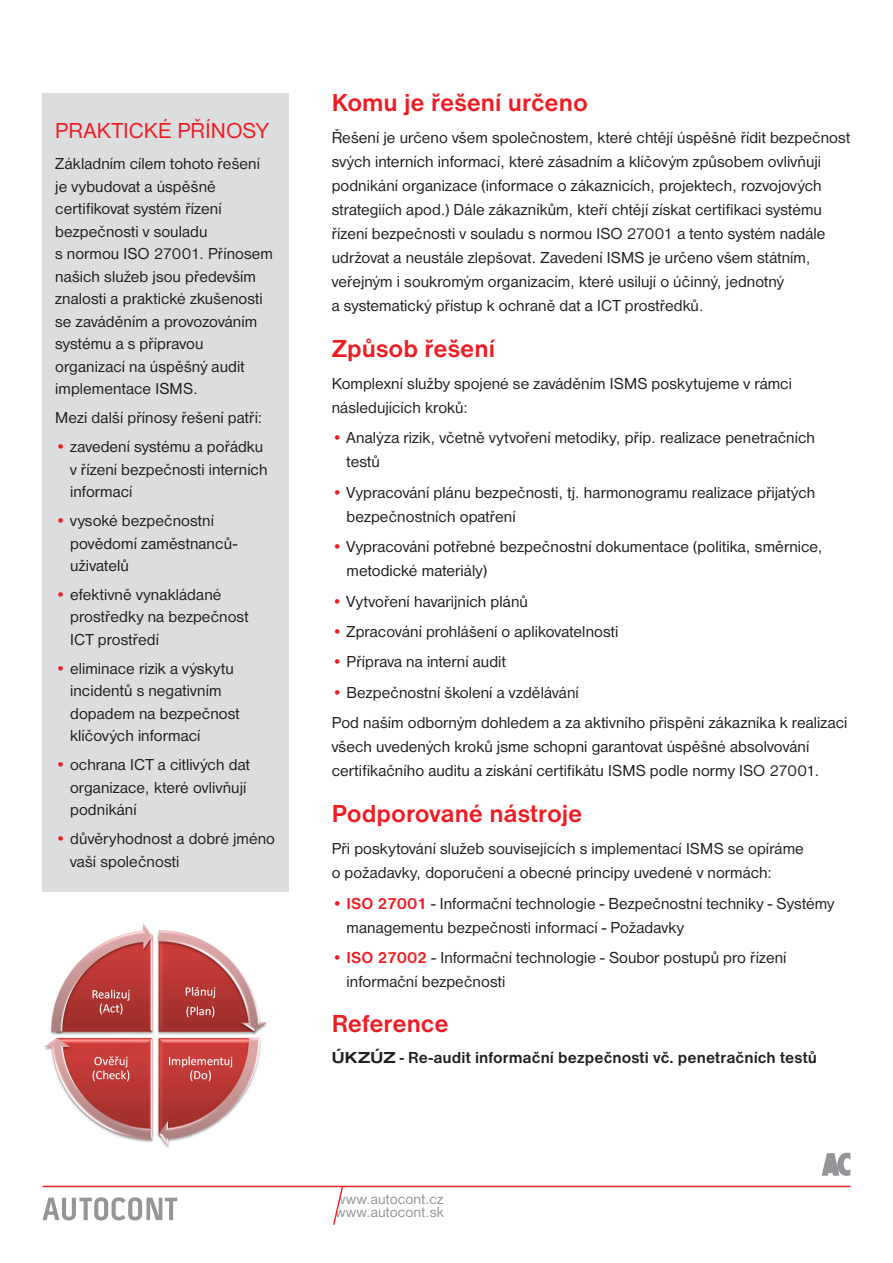
<style>
.page{position:relative;width:893px;height:1263px;background:#fff}
.page>*{position:absolute;margin:0;border:0;box-sizing:border-box;transform-origin:0 0}
.t1{font:700 25.5px "Nimbus Sans DOT";color:#ee1d23}
.t2{font:22.5px "Nimbus Sans DOT";letter-spacing:.01em;color:#ee1d23}
.t3{font:16.5px/22.5px "Nimbus Sans DOT";letter-spacing:.005em;color:#231f20}
.t4{font:700 16.5px "Nimbus Sans DOT";letter-spacing:.005em;color:#231f20}
.t5{font:15px/13.5px "Nimbus Sans DOT";letter-spacing:.01em;color:#939598}
.s1{color:#ee1d23}
.s2{font-weight:700;color:#ee1d23}
.s3{font-family:"Nimbus Sans DOT Bold Exte";font-weight:400}
</style>
<div class="page">
<svg style="left:43px;top:1197px;width:134px;height:23px"></svg>
<svg style="left:822px;top:1152px;width:28px;height:24px"></svg>
<svg style="left:332px;top:1187px;width:11px;height:38px"></svg>
<hr style="left:43px;top:1186px;width:807px;height:1px;background:#ee1d23">
<div style="left:43px;top:94px;width:246px;height:798px;background:#dcdddf"></div>
<img style="left:44px;top:923px;width:223px;height:225px">
<h2 class="t2" style="left:55px;top:123px;width:215px">PRAKTICKÉ PŘÍNOSY</h2>
<p class="t3" style="left:55px;top:154px;width:219px">Základním cílem tohoto řešení je vybudovat a úspěšně certifikovat systém řízení bezpečnosti v souladu<br>s normou ISO 27001. Přínosem našich služeb jsou především znalosti a praktické zkušenosti se zaváděním a provozováním systému a s přípravou organizací na úspěšný audit implementace ISMS.</p>
<p class="t3" style="left:55px;top:408px;width:209px">Mezi další přínosy řešení patří:</p>
<p class="t3" style="left:70px;top:437px;width:199px;text-indent:-15px"><span class="s1">•</span> zavedení systému a pořádku v řízení bezpečnosti interních informací</p>
<p class="t3" style="left:70px;top:510px;width:169px;text-indent:-15px"><span class="s1">•</span> vysoké bezpečnostní povědomí zaměstnanců&shy;uživatelů</p>
<p class="t3" style="left:70px;top:584px;width:180px;text-indent:-15px"><span class="s1">•</span> efektivně vynakládané prostředky na bezpečnost<br>ICT prostředí</p>
<p class="t3" style="left:70px;top:658px;width:171px;text-indent:-15px"><span class="s1">•</span> eliminace rizik a výskytu incidentů s negativním dopadem na bezpečnost klíčových informací</p>
<p class="t3" style="left:70px;top:755px;width:181px;text-indent:-15px"><span class="s1">•</span> ochrana ICT a citlivých dat organizace, které ovlivňují podnikání</p>
<p class="t3" style="left:70px;top:828px;width:206px;text-indent:-15px"><span class="s1">•</span> důvěryhodnost a dobré jméno vaší společnosti</p>
<h1 class="t1" style="left:332px;top:93px;width:258px">Komu je řešení určeno</h1>
<p class="t3" style="left:332px;top:127px;width:520px;line-height:24px">Řešení je určeno všem společnostem, které chtějí úspěšně řídit bezpečnost svých interních informací, které zásadním a klíčovým způsobem ovlivňuji podnikání organizace (informace o zákaznicích, projektech, rozvojových strategiích apod.) Dále zákazníkům, kteří chtějí získat certifikaci systému řízení bezpečnosti v souladu s normou ISO 27001 a tento systém nadále udržovat a neustále zlepšovat. Zavedení ISMS je určeno všem státním, veřejným i soukromým organizacím, které usilují o účinný, jednotný<br>a systematický přístup k ochraně dat a ICT prostředků.</p>
<h1 class="t1" style="left:332px;top:339px;width:165px">Způsob řešení</h1>
<p class="t3" style="left:332px;top:373px;width:462px;line-height:24px">Komplexní služby spojené se zaváděním ISMS poskytujeme v rámci následujících kroků:</p>
<p class="t3" style="left:347px;top:427px;width:470px;line-height:24px;text-indent:-15px"><span class="s1">•</span> Analýza rizik, včetně vytvoření metodiky, příp. realizace penetračních testů</p>
<p class="t3" style="left:347px;top:482px;width:470px;line-height:24px;text-indent:-15px"><span class="s1">•</span> Vypracování plánu bezpečnosti, tj. harmonogramu realizace přijatých bezpečnostních opatření</p>
<p class="t3" style="left:347px;top:536px;width:478px;line-height:24px;text-indent:-15px"><span class="s1">•</span> Vypracování potřebné bezpečnostní dokumentace (politika, směrnice, metodické materiály)</p>
<p class="t3" style="left:332px;top:591px;width:198px"><span class="s1">•</span> Vytvoření havarijních plánů</p>
<p class="t3" style="left:332px;top:621px;width:288px"><span class="s1">•</span> Zpracování prohlášení o aplikovatelnosti</p>
<p class="t3" style="left:332px;top:652px;width:176px"><span class="s1">•</span> Příprava na interní audit</p>
<p class="t3" style="left:332px;top:678px;width:517px;line-height:30.5px"><span class="s1">•</span> Bezpečnostní školení a vzdělávání<br>Pod naším odborným dohledem a za aktivního přispění zákazníka k realizaci</p>
<p class="t3" style="left:332px;top:736px;width:489px;line-height:24px">všech uvedených kroků jsme schopni garantovat úspěšné absolvování certifikačního auditu a získání certifikátu ISMS podle normy ISO 27001.</p>
<h1 class="t1" style="left:332px;top:804px;width:252px">Podporované nástroje</h1>
<p class="t3" style="left:332px;top:838px;width:474px;line-height:24px">Při poskytování služeb souvisejících s implementací ISMS se opíráme o požadavky, doporučení a obecné principy uvedené v normách:</p>
<p class="t3" style="left:347px;top:892px;width:489px;line-height:24px;text-indent:-15px"><span class="s1">•</span> <span class="s2">ISO 27001</span> - Informační technologie - Bezpečnostní techniky - Systémy managementu bezpečnosti informací - Požadavky</p>
<p class="t3" style="left:347px;top:947px;width:441px;line-height:24px;text-indent:-15px"><span class="s1">•</span> <span class="s2">ISO 27002</span> - Informační technologie - Soubor postupů pro řízení informační bezpečnosti</p>
<h1 class="t1" style="left:332px;top:1015px;width:119px">Reference</h1>
<p class="t4" style="left:332px;top:1052px;width:487px"><span class="s3">ÚKZÚZ</span> - Re-audit informační bezpečnosti vč. penetračních testů</p>
<p class="t5" style="left:335px;top:1193px;width:110px">www.autocont.cz www.autocont.sk</p>
</div>
